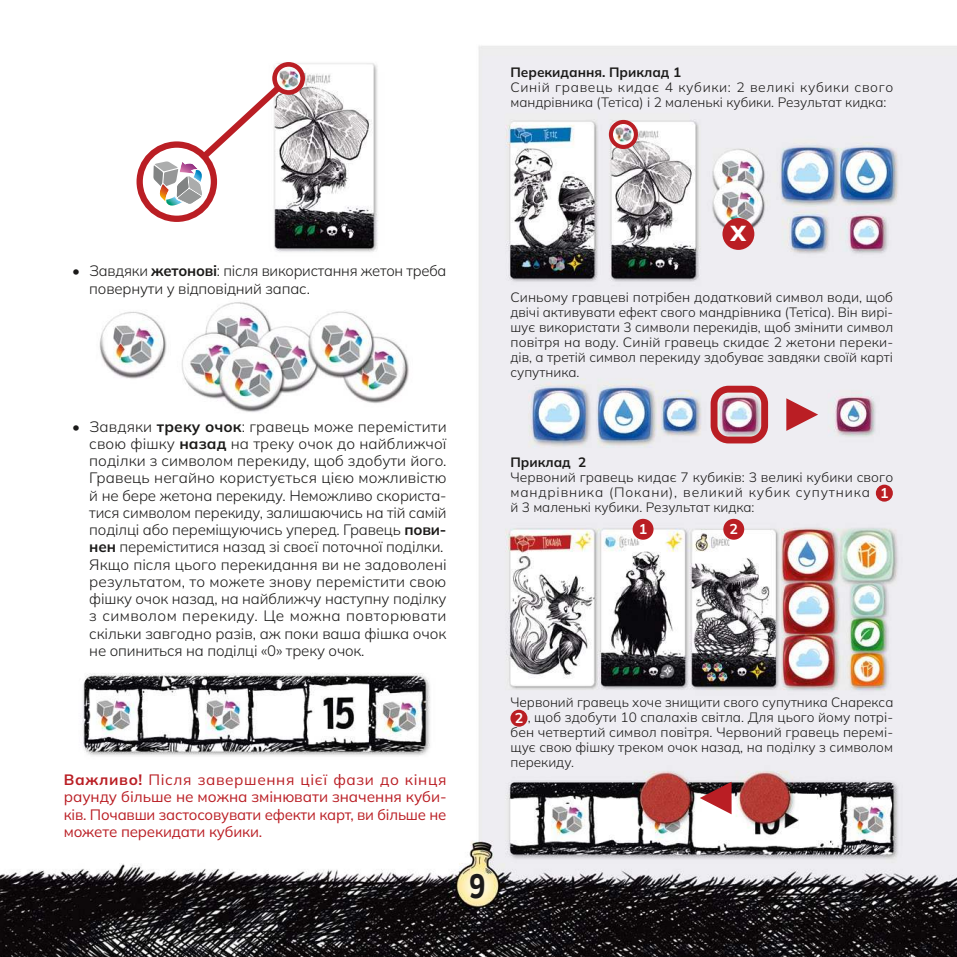
<style>
.page{position:relative;width:957px;height:957px;background:#fff}
.page>*{position:absolute;margin:0;border:0;box-sizing:border-box;transform-origin:0 0}
.t1{font:36px "Curse Casual";color:#1b1a19}
.t2{font:900 21.6px "Mulish";color:#fff}
.t3{font:300 15px/17.2px "Mulish";letter-spacing:-.01em;color:#1b1a19}
.t4{font:15px/17.2px "Mulish";letter-spacing:-.015em;color:#ba1e24;text-align:justify}
.t5{font:700 14.1px "Mulish";color:#fff}
.t6{font:300 13.5px/15px "Mulish";color:#1b1a19}
.t7{font:700 13.5px "Mulish";color:#1b1a19}
.s1{font-weight:700}
.s2{font-weight:700;font-size:14.1px;color:#fff}
</style>
<div class="page">
<img style="left:0;top:46px;width:957px;height:911px">
<div style="left:876px;top:484px;width:17px;height:17px;background:#ba1e24;border-radius:50%"></div>
<div style="left:510px;top:709px;width:17px;height:17px;background:#ba1e24;border-radius:50%"></div>
<svg style="left:700px;top:781px;width:31px;height:33px"></svg>
<div style="left:722px;top:218px;width:32px;height:32px;background:#ba1e24;border-radius:50%"></div>
<div style="left:609px;top:120px;width:29px;height:29px;border:4px solid #ba1e24;border-radius:50%"></div>
<svg style="left:786px;top:398px;width:32px;height:33px"></svg>
<div style="left:272px;top:62px;width:33px;height:33px;border:5px solid #ba1e24;border-radius:50%"></div>
<img style="left:140px;top:145px;width:20px;height:52px">
<img style="left:143px;top:197px;width:67px;height:22px">
<img style="left:152px;top:160px;width:8px;height:28px">
<img style="left:155px;top:161px;width:5px;height:4px">
<img style="left:153px;top:165px;width:7px;height:22px">
<svg style="left:160px;top:79px;width:127px;height:126px"></svg>
<img style="left:180px;top:162px;width:18px;height:12px">
<img style="left:160px;top:184px;width:9px;height:18px">
<div style="left:136px;top:141px;width:81px;height:81px;border:6px solid #ba1e24;border-radius:50%"></div>
<div style="left:710px;top:386px;width:58px;height:57px;border:7px solid #ba1e24;border-radius:15px"></div>
<div style="left:723px;top:519px;width:21px;height:21px;background:#ba1e24;border-radius:50%"></div>
<div style="left:632px;top:519px;width:21px;height:21px;background:#ba1e24;border-radius:50%"></div>
<p class="t7" style="left:510px;top:63px;width:172px">Перекидання. Приклад 1</p>
<p class="t6" style="left:510px;top:80px;width:384px">Синій гравець кидає 4 кубики: 2 великі кубики свого мандрівника (Тетіса) і 2 маленькі кубики. Результат кидка:</p>
<p class="t3" style="left:89px;top:262px;width:358px;text-indent:-17px">• Завдяки <span class="s1">жетонові</span>: після використання жетон треба повернути у відповідний запас.</p>
<p class="t3" style="left:89px;top:417px;width:359px;text-indent:-17px">• Завдяки <span class="s1">треку очок</span>: гравець може перемістити свою фішку <span class="s1">назад</span> на треку очок до найближчої поділки з символом перекиду, щоб здобути його.<br>Гравець негайно користується цією можливістю й не бере жетона перекиду. Неможливо скориста&shy;тися символом перекиду, залишаючись на тій самій поділці або переміщуючись уперед. Гравець <span class="s1">пови&shy;нен</span> переміститися назад зі своєї поточної поділки.<br>Якщо після цього перекидання ви не задоволені результатом, то можете знову перемістити свою фішку очок назад, на найближчу наступну поділку з символом перекиду. Це можна повторювати скільки завгодно разів, аж поки ваша фішка очок не опиниться на поділці «0» треку очок.</p>
<p class="t4" style="left:64px;top:771px;width:384px"><span class="s1">Важливо!</span> Після завершення цієї фази до кінця раунду більше не можна змінювати значення куби&shy;ків. Почавши застосовувати ефекти карт, ви більше не можете перекидати кубики.</p>
<h1 class="t1" style="left:469px;top:865px;width:17px">9</h1>
<h2 class="t2" style="left:731px;top:221px;width:16px">X</h2>
<p class="t6" style="left:510px;top:290px;width:384px;text-align:justify">Синьому гравцеві потрібен додатковий символ води, щоб двічі активувати ефект свого мандрівника (Тетіса). Він вирі&shy;шує використати 3 символи перекидів, щоб змінити символ повітря на воду. Синій гравець скидає 2 жетони переки&shy;дів, а третій символ перекиду здобуває завдяки своїй карті супутника.</p>
<p class="t7" style="left:510px;top:453px;width:77px">Приклад 2</p>
<p class="t6" style="left:510px;top:470px;width:384px">Червоний гравець кидає 7 кубиків: 3 великі кубики свого мандрівника (Покани), великий кубик супутника <span class="s2">1 </span>й 3 маленькі кубики. Результат кидка:</p>
<p class="t5" style="left:639px;top:519px;width:10px">1</p>
<p class="t5" style="left:729px;top:519px;width:10px">2</p>
<p class="t6" style="left:510px;top:695px;width:384px">Червоний гравець хоче знищити свого супутника Снарекса</p>
<p class="t6" style="left:515px;top:710px;width:380px"><span class="s2">2</span> , щоб здобути 10 спалахів світла. Для цього йому потрі-</p>
<p class="t6" style="left:510px;top:725px;width:384px">бен четвертий символ повітря. Червоний гравець перемі-</p>
<p class="t6" style="left:510px;top:740px;width:384px">щує свою фішку треком очок назад, на поділку з символом</p>
<p class="t6" style="left:510px;top:755px;width:65px">перекиду.</p>
</div>
